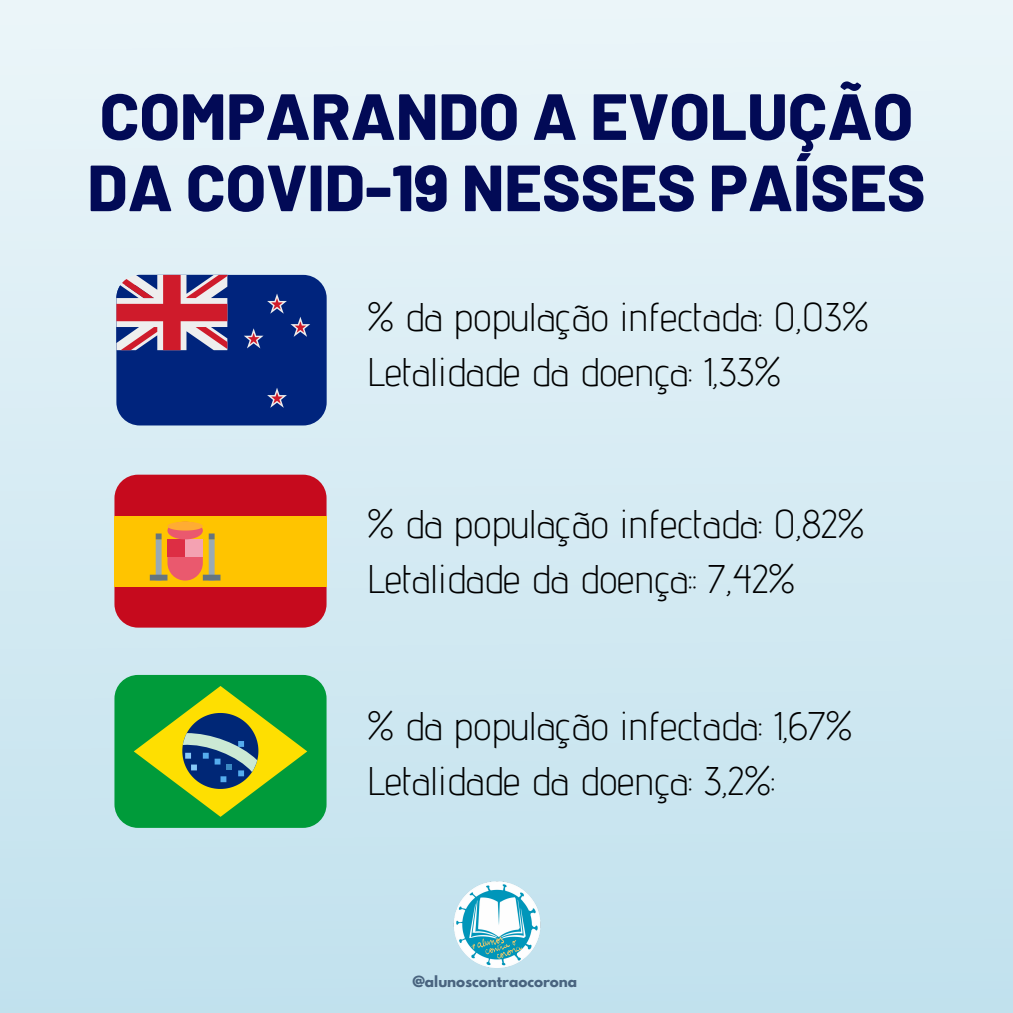
<style>
.page{position:relative;width:1013px;height:1013px;background:#fff}
.page>*{position:absolute;margin:0;border:0;box-sizing:border-box;transform-origin:0 0}
.t1{font:800 65.12px/71.2px "Barlow";color:#020a56}
.t2{font:300 40px/55.2px "Advent Pro";color:#000}
.t3{font:700 13.62px "League Spartan";color:#49647f}
</style>
<div class="page">
<div style="left:0;top:0;width:1012px;height:1012px;background:linear-gradient(to bottom,#ebf5f9,#c1e1ed)"></div>
<img style="left:421px;top:879px;width:148px;height:112px">
<svg style="left:116px;top:275px;width:210px;height:150px;background:#383c80"></svg>
<div style="left:114px;top:474px;width:212px;height:153px;background:#c60a1d;border-radius:24px"></div>
<div style="left:114px;top:516px;width:212px;height:70px;background:#ffc400"></div>
<svg style="left:150px;top:521px;width:70px;height:59px"></svg>
<div style="left:114px;top:675px;width:212px;height:152px;background:#009b3a;border-radius:24px"></div>
<svg style="left:134px;top:686px;width:173px;height:130px"></svg>
<h1 class="t1" style="left:87px;top:78px;width:839px">COMPARANDO A EVOLUÇÃO<br>DA COVID-19 NESSES PAÍSES</h1>
<p class="t2" style="left:367px;top:289px;width:503px">% da população infectada: 0,03%<br>Letalidade da doença: 1,33%</p>
<p class="t2" style="left:367px;top:495px;width:498px">% da população infectada: 0,82%<br>Letalidade da doença: 7,42%</p>
<p class="t2" style="left:367px;top:697px;width:487px">% da população infectada: 1,67%<br>Letalidade da doença: 3,2%:</p>
<p class="t3" style="left:412px;top:974px;width:166px">@alunoscontraocorona</p>
</div>
